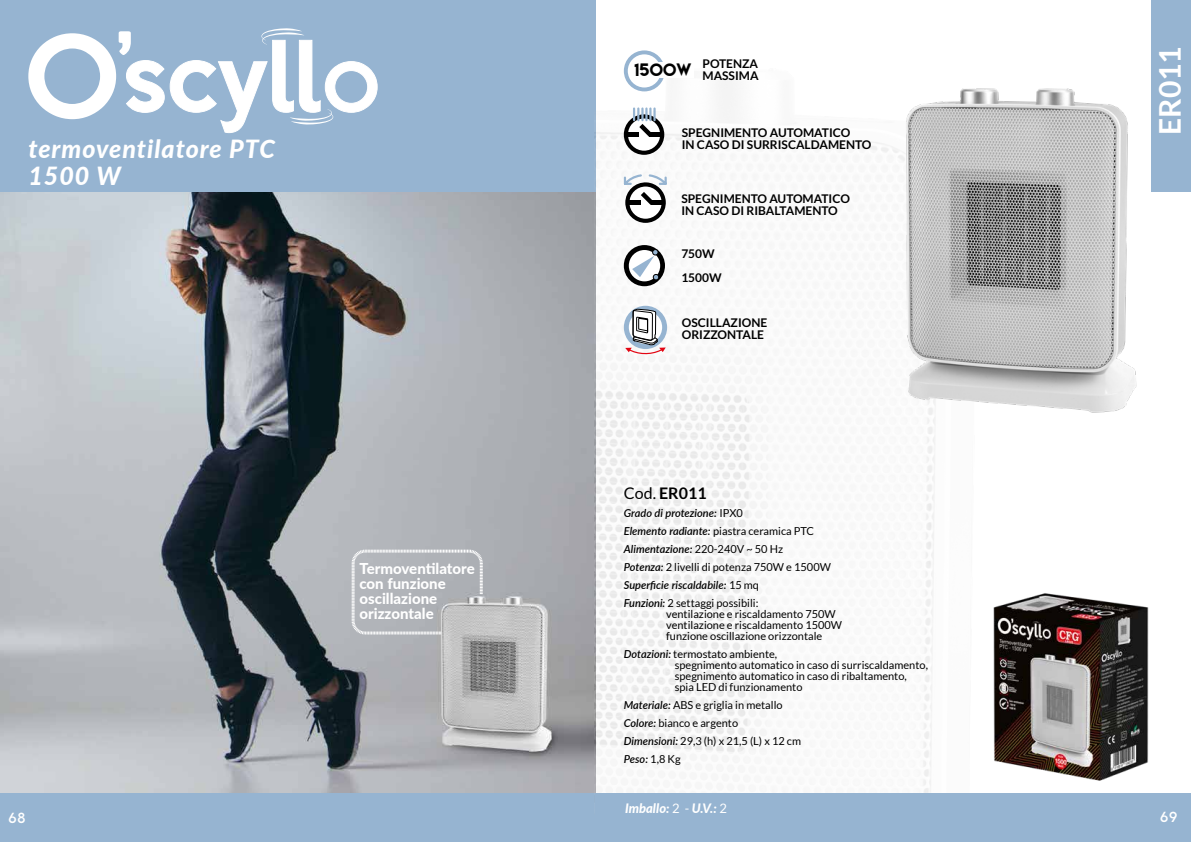
<style>
.page{position:relative;width:1191px;height:842px;background:#fff}
.page>*{position:absolute;margin:0;border:0;box-sizing:border-box;transform-origin:0 0}
.t1{font:700 30px "Lato";color:#fff}
.t2{font:italic 800 25px/27px "Lato";letter-spacing:.04em;color:#fff}
.t3{font:700 16px "Lato";color:#000}
.t4{font:16px "Lemon Milk";color:#000}
.t5{font:800 15px/15px "Lato";color:#fff}
.t6{font:italic 800 13px "Lato";color:#fff}
.t7{font:13px "LEMONMILK";color:#fff}
.t8{font:700 12px/12px "Lato";color:#000}
.t9{font:11px/11px "Lato";color:#000}
.t10{font:italic 600 11px/18px "Lato";color:#000}
.s1{font-weight:400}
.s2{font-weight:400;font-style:normal}
.s3{font-weight:600;font-style:italic}
</style>
<div class="page">
<img style="left:0;top:191px;width:594px;height:603px">
<div style="left:0;top:794px;width:595px;height:48px;background:#96b4d1"></div>
<div style="left:0;top:0;width:595px;height:191px;background:#96b4d1"></div>
<svg style="left:351px;top:549px;width:132px;height:86px;background:#b6b9bd"></svg>
<img style="left:594px;top:5px;width:574px;height:789px">
<div style="left:595px;top:794px;width:596px;height:48px;background:#96b4d1"></div>
<div style="left:1151px;top:0;width:40px;height:191px;background:#96b4d1"></div>
<img style="left:879px;top:71px;width:272px;height:355px">
<img style="left:988px;top:585px;width:165px;height:202px">
<div style="left:624px;top:50px;width:41px;height:41px;border:4px solid #96b4d1;border-radius:50%"></div>
<div style="left:634px;top:62px;width:60px;height:16px;background:#fff"></div>
<svg style="left:624px;top:114px;width:40px;height:41px"></svg>
<div style="left:628px;top:118px;width:32px;height:33px;background:#fff;border-radius:50%"></div>
<div style="left:625px;top:132px;width:14px;height:5px;background:#000"></div>
<div style="left:649px;top:132px;width:14px;height:5px;background:#000"></div>
<svg style="left:633px;top:109px;width:22px;height:28px"></svg>
<svg style="left:622px;top:173px;width:46px;height:50px"></svg>
<svg style="left:624px;top:245px;width:41px;height:41px"></svg>
<svg style="left:624px;top:306px;width:43px;height:193px"></svg>
<svg style="left:28px;top:28px;width:350px;height:105px"></svg>
<h2 class="t2" style="left:28px;top:135px;width:248px">termoventilatore PTC<br>1500 W</h2>
<p class="t7" style="left:9px;top:809px;width:18px">68</p>
<h3 class="t5" style="left:359px;top:561px;width:117px">Termoventilatore con funzione oscillazione orizzontale</h3>
<h3 class="t4" style="left:635px;top:62px;width:58px">1500W</h3>
<p class="t8" style="left:702px;top:58px;width:57px">POTENZA<br>MASSIMA</p>
<p class="t8" style="left:682px;top:127px;width:191px">SPEGNIMENTO AUTOMATICO<br>IN CASO DI SURRISCALDAMENTO</p>
<p class="t8" style="left:681px;top:192px;width:170px">SPEGNIMENTO AUTOMATICO<br>IN CASO DI RIBALTAMENTO</p>
<p class="t8" style="left:681px;top:242px;width:42px;line-height:24px">750W<br>1500W</p>
<p class="t8" style="left:682px;top:317px;width:87px">OSCILLAZIONE<br>ORIZZONTALE</p>
<h3 class="t3" style="left:624px;top:484px;width:84px"><span class="s1">Cod.</span> ER011</h3>
<p class="t10" style="left:624px;top:504px;width:209px">Grado di protezione: <span class="s2">IPX0<br></span>Elemento radiante: <span class="s2">piastra ceramica PTC </span>Alimentazione: <span class="s2">220-240V ~ 50 Hz<br></span>Potenza: <span class="s2">2 livelli di potenza 750W e 1500W </span>Superficie riscaldabile: <span class="s2">15 mq<br></span>Funzioni: <span class="s2">2 settaggi possibili:</span></p>
<p class="t9" style="left:666px;top:608px;width:177px">ventilazione e riscaldamento 750W ventilazione e riscaldamento 1500W funzione oscillazione orizzontale</p>
<p class="t9" style="left:674px;top:648px;width:255px;text-indent:-51px"><span class="s3">Dotazioni:</span> termostato ambiente,<br>spegnimento automatico in caso di surriscaldamento, spegnimento automatico in caso di ribaltamento, spia LED di funzionamento</p>
<p class="t9" style="left:624px;top:696px;width:179px;line-height:18px"><span class="s3">Materiale:</span> ABS e griglia in metallo<br><span class="s3">Colore:</span> bianco e argento<br><span class="s3">Dimensioni:</span> 29,3 (h) x 21,5 (L) x 12 cm<br><span class="s3">Peso:</span> 1,8 Kg</p>
<p class="t6" style="left:625px;top:799px;width:103px">Imballo: <span class="s2">2 -</span> U.V.: <span class="s2">2</span></p>
<h1 class="t1" style="left:1152px;top:135px;width:91px;rotate:-90deg">ER011</h1>
<p class="t7" style="left:1160px;top:809px;width:19px">69</p>
</div>
